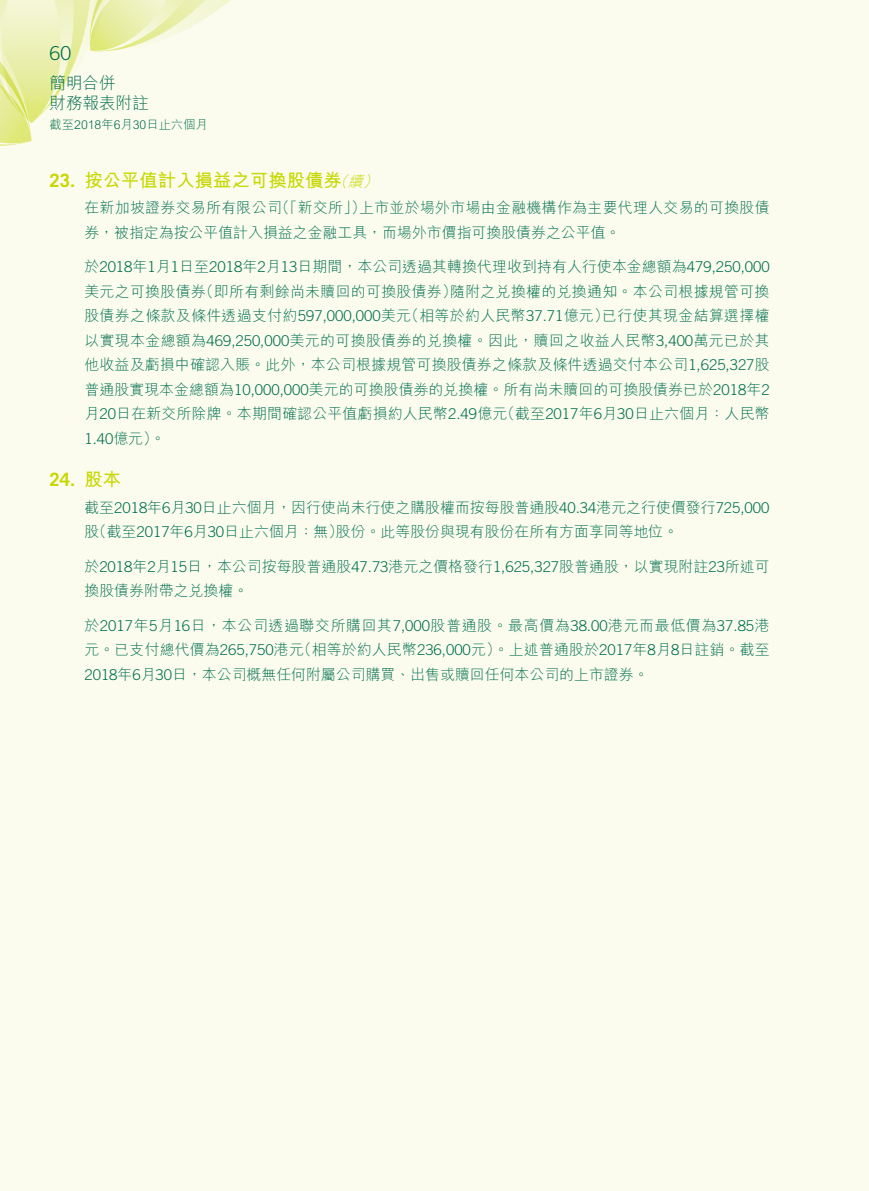
<style>
.page{position:relative;width:869px;height:1191px;background:#fff}
.page>*{position:absolute;margin:0;border:0;box-sizing:border-box;transform-origin:0 0}
.t1{font:300 19.25px "Trade Gothic LT Std";color:#006e4f}
.t2{font:700 18.38px "M Hei HK";color:#c7d800}
.t3{font:700 18.38px "Trade Gothic LT Std";color:#c7d800}
.t4{font:300 16.62px/19.2px "M Hei HK";letter-spacing:-.01em;color:#006e4f}
.t5{font:300 14.88px/24.5px "M Hei HK";color:#006e4f;text-align:justify}
.t6{font:300 14.88px/24.5px "M Hei HK";letter-spacing:.02em;color:#006e4f}
.t7{font:300 14.88px "Trade Gothic LT Std";color:#006e4f}
.t8{font:300 12.25px "M Hei HK";color:#006e4f}
.s1{font-family:"Trade Gothic LT Std"}
.s2{font-weight:300;font-style:italic;font-size:14.88px}
.s3{font-family:"M Hei HK"}
</style>
<div class="page">
<div style="left:0;top:0;width:868px;height:1191px;background:#fbfcee"></div>
<p class="t1" style="left:50px;top:42px;width:23px">60</p>
<p class="t4" style="left:50px;top:73px;width:100px">簡明合併<br>財務報表附註</p>
<p class="t8" style="left:50px;top:118px;width:159px">截至2018年6月30日止六個月</p>
<p class="t2" style="left:50px;top:167px;width:333px"><span class="s1">23.</span> 按公平值計入損益之可換股債券<span class="s2">（續）</span></p>
<p class="t6" style="left:84px;top:195px;width:686px">在新加坡證券交易所有限公司（「新交所」）上市並於場外市場由金融機構作為主要代理人交易的可換股債券，被指定為按公平值計入損益之金融工具，而場外市價指可換股債券之公平值。</p>
<p class="t5" style="left:84px;top:254px;width:686px">於<span class="s1">2018</span>年<span class="s1">1</span>月<span class="s1">1</span>日至<span class="s1">2018</span>年<span class="s1">2</span>月<span class="s1">13</span>日期間，本公司透過其轉換代理收到持有人行使本金總額為<span class="s1">479,250,000</span>美元之可換股債券（即所有剩餘尚未贖回的可換股債券）隨附之兌換權的兌換通知。本公司根據規管可換股債券之條款及條件透過支付約<span class="s1">597,000,000</span>美元（相等於約人民幣<span class="s1">37.71</span>億元）已行使其現金結算選擇權以實現本金總額為<span class="s1">469,250,000</span>美元的可換股債劵的兌換權。因此，贖回之收益人民幣<span class="s1">3,400</span>萬元已於其他收益及虧損中確認入賬。此外，本公司根據規管可換股債券之條款及條件透過交付本公司<span class="s1">1,625,327</span>股普通股實現本金總額為<span class="s1">10,000,000</span>美元的可換股債劵的兌換權。所有尚未贖回的可換股債券已於<span class="s1">2018</span>年<span class="s1">2</span>月<span class="s1">20</span>日在新交所除牌。本期間確認公平值虧損約人民幣<span class="s1">2.49</span>億元（截至<span class="s1">2017</span>年<span class="s1">6</span>月<span class="s1">30</span>日止六個月：人民幣</p>
<p class="t7" style="left:84px;top:430px;width:83px">1.40<span class="s3">億元）。</span></p>
<p class="t3" style="left:50px;top:468px;width:73px">24. <span class="s3">股本</span></p>
<p class="t5" style="left:84px;top:495px;width:686px">截至<span class="s1">2018</span>年<span class="s1">6</span>月<span class="s1">30</span>日止六個月，因行使尚未行使之購股權而按每股普通股<span class="s1">40.34</span>港元之行使價發行<span class="s1">725,000</span>股（截至<span class="s1">2017</span>年<span class="s1">6</span>月<span class="s1">30</span>日止六個月：無）股份。此等股份與現有股份在所有方面享同等地位。</p>
<p class="t5" style="left:84px;top:553px;width:686px">於<span class="s1">2018</span>年<span class="s1">2</span>月<span class="s1">15</span>日，本公司按每股普通股<span class="s1">47.73</span>港元之價格發行<span class="s1">1,625,327</span>股普通股，以實現附註<span class="s1">23</span>所述可換股債券附帶之兌換權。</p>
<p class="t5" style="left:84px;top:612px;width:686px">於<span class="s1">2017</span>年<span class="s1">5</span>月<span class="s1">16</span>日，本公司透過聯交所購回其<span class="s1">7,000</span>股普通股。最高價為<span class="s1">38.00</span>港元而最低價為<span class="s1">37.85</span>港元。已支付總代價為<span class="s1">265,750</span>港元（相等於約人民幣<span class="s1">236,000</span>元）。上述普通股於<span class="s1">2017</span>年<span class="s1">8</span>月<span class="s1">8</span>日註銷。截至<span class="s1">2018</span>年<span class="s1">6</span>月<span class="s1">30</span>日，本公司概無任何附屬公司購買、出售或贖回任何本公司的上市證券。</p>
</div>
